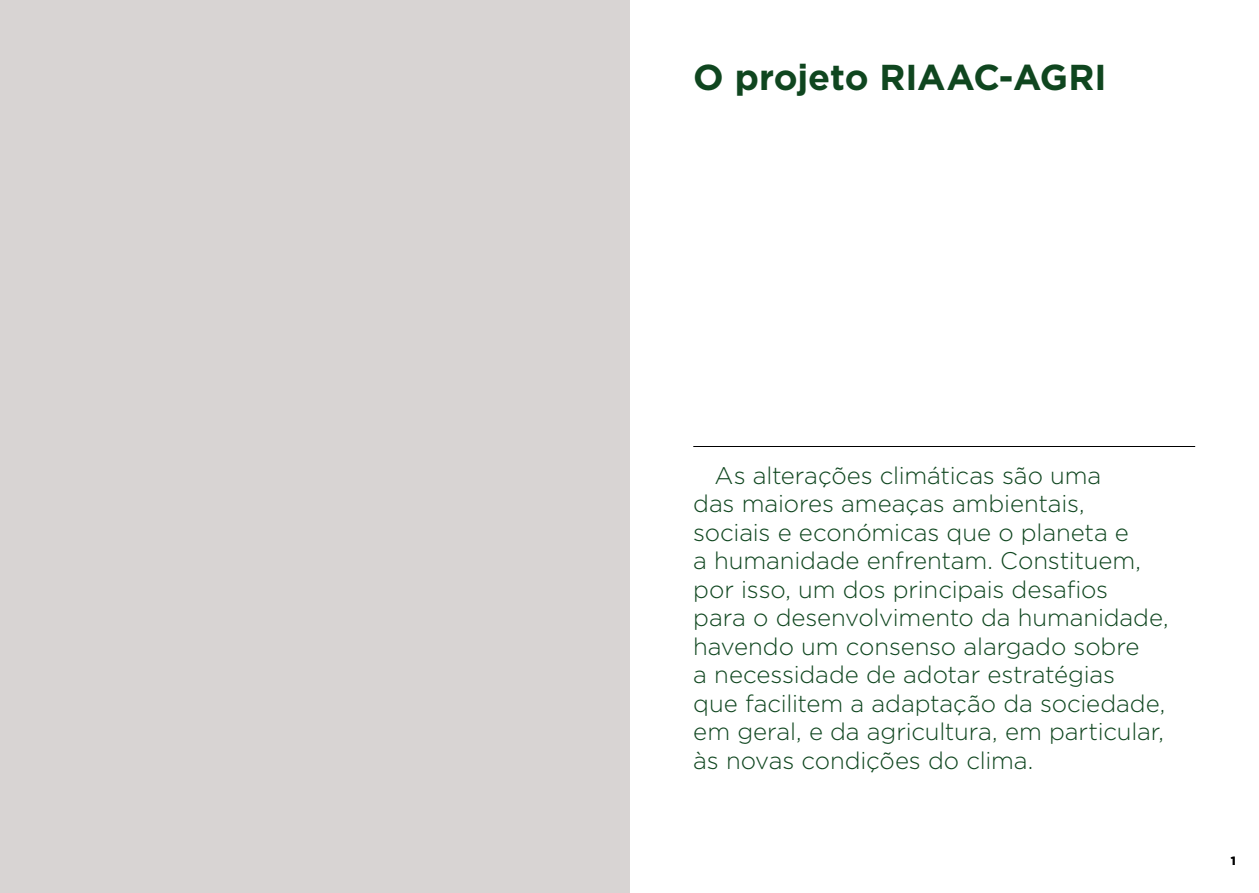
<style>
.page{position:relative;width:1259px;height:893px;background:#fff}
.page>*{position:absolute;margin:0;border:0;box-sizing:border-box;transform-origin:0 0}
.t1{font:700 36px "Gotham";letter-spacing:-.005em;color:#0f461f}
.t2{font:300 24px/28.5px "Gotham";letter-spacing:-.005em;color:#0f461f}
.t3{font:900 12px "Gotham";color:#000}
</style>
<div class="page">
<hr style="left:693px;top:446px;width:502px;height:1px;background:#000">
<div style="left:0;top:0;width:629px;height:893px;background:#d8d4d3"></div>
<h1 class="t1" style="left:693px;top:57px;width:415px">O projeto RIAAC-AGRI</h1>
<p class="t2" style="left:693px;top:461px;width:477px;text-indent:21px">As alterações climáticas são uma<br>das maiores ameaças ambientais,<br>sociais e económicas que o planeta e<br>a humanidade enfrentam. Constituem, por isso, um dos principais desafios<br>para o desenvolvimento da humanidade, havendo um consenso alargado sobre<br>a necessidade de adotar estratégias<br>que facilitem a adaptação da sociedade, em geral, e da agricultura, em particular, às novas condições do clima.</p>
<p class="t3" style="left:1231px;top:854px;width:7px">1</p>
</div>
